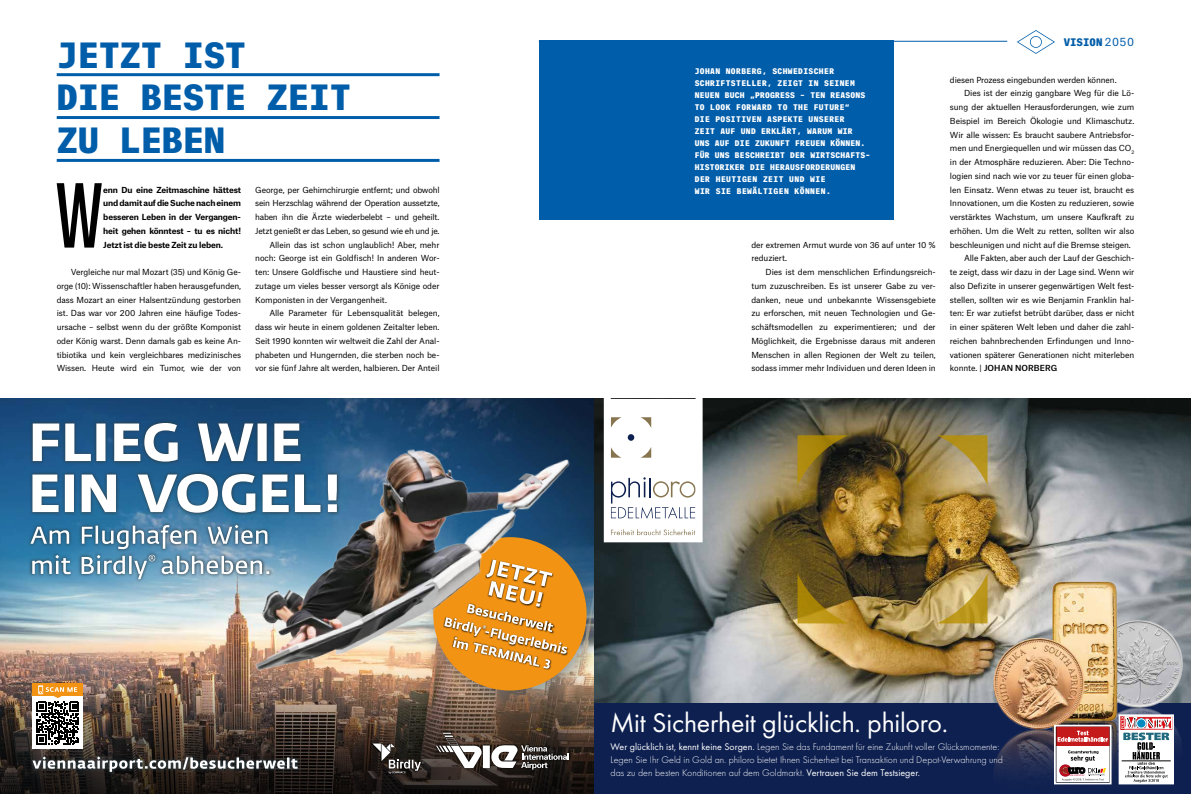
<style>
.page{position:relative;width:1191px;height:794px;background:#fff}
.page>*{position:absolute;margin:0;border:0;box-sizing:border-box;transform-origin:0 0}
.t1{font:500 92px "Tungsten";color:#000}
.t2{font:900 33.3px/42.9px "Atlas Typewriter";letter-spacing:-.01em;color:#005da9}
.t3{font:28px "Futura TOT Boo";letter-spacing:-.01em;color:#fff}
.t4{font:300 10px/13px "Futura TOT";color:#fff}
.t5{font:900 10px "Atlas Typewriter";letter-spacing:.005em;color:#005da9}
.t6{font:8px/13.8px "Atlas Grotesk";letter-spacing:-.01em;color:#000;text-align:justify}
.t7{font:700 8px/13.8px "Atlas Grotesk";letter-spacing:-.015em;color:#000;text-align:justify}
.t8{font:500 8px "Atlas Grotesk";letter-spacing:.01em;color:#000}
.t9{font:900 7.5px/12px "Atlas Typewriter";letter-spacing:.05em;color:#fff}
.s1{font-weight:400;font-size:11px}
.s2{font-weight:400}
.s3{font-family:"Futura TOT Boo";font-weight:400}
</style>
<div class="page">
<img style="left:0;top:597px;width:220px;height:72px">
<svg style="left:0;top:399px;width:595px;height:188px;background:#21527d"></svg>
<img style="left:0;top:669px;width:220px;height:17px">
<svg style="left:0;top:686px;width:595px;height:108px;background:#41352c"></svg>
<svg style="left:434px;top:731px;width:136px;height:40px;background:#3d2f26"></svg>
<div style="left:483px;top:745px;width:7px;height:23px;background:#fff"></div>
<svg style="left:489px;top:745px;width:80px;height:24px"></svg>
<svg style="left:436px;top:732px;width:46px;height:36px"></svg>
<svg style="left:371px;top:742px;width:55px;height:33px"></svg>
<svg style="left:372px;top:743px;width:52px;height:30px;background:#484441"></svg>
<svg style="left:28px;top:553px;width:192px;height:30px"></svg>
<svg style="left:32px;top:555px;width:188px;height:24px;background:#7ba4bb"></svg>
<svg style="left:27px;top:521px;width:193px;height:32px"></svg>
<svg style="left:30px;top:524px;width:190px;height:25px;background:#6793b0"></svg>
<svg style="left:29px;top:470px;width:191px;height:46px"></svg>
<svg style="left:32px;top:474px;width:188px;height:39px"></svg>
<svg style="left:29px;top:419px;width:275px;height:46px;background:#1f517e"></svg>
<svg style="left:33px;top:423px;width:187px;height:38px"></svg>
<svg style="left:29px;top:753px;width:272px;height:22px;background:#261f1b"></svg>
<svg style="left:32px;top:756px;width:266px;height:16px"></svg>
<div style="left:419px;top:523px;width:176px;height:191px;background:#203f5a;opacity:.5"></div>
<img style="left:220px;top:420px;width:375px;height:273px">
<div style="left:32px;top:695px;width:51px;height:53px;background:#fff"></div>
<div style="left:32px;top:683px;width:51px;height:13px;background:#f39313"></div>
<svg style="left:36px;top:685px;width:43px;height:59px"></svg>
<hr style="left:57px;top:73px;width:382px;height:3px;background:#005da9">
<hr style="left:57px;top:116px;width:382px;height:3px;background:#005da9">
<hr style="left:57px;top:159px;width:382px;height:3px;background:#005da9">
<div style="left:539px;top:41px;width:354px;height:179px;background:#005da9"></div>
<svg style="left:1017px;top:30px;width:38px;height:24px"></svg>
<hr style="left:539px;top:41px;width:468px;height:1px;background:#005da9">
<img style="left:595px;top:399px;width:596px;height:305px">
<div style="left:595px;top:704px;width:596px;height:90px;background:#0e2050"></div>
<svg style="left:937px;top:573px;width:43px;height:50px;background:#c6aa5c"></svg>
<svg style="left:797px;top:573px;width:51px;height:50px;background:#886c19"></svg>
<svg style="left:797px;top:435px;width:51px;height:50px;background:#685517"></svg>
<svg style="left:937px;top:435px;width:50px;height:50px;background:#b59c54"></svg>
<svg style="left:877px;top:514px;width:31px;height:31px"></svg>
<img style="left:980px;top:558px;width:211px;height:227px">
<svg style="left:1057px;top:727px;width:51px;height:54px;background:#d49c9c"></svg>
<div style="left:1054px;top:724px;width:57px;height:60px;border:2px solid #fff"></div>
<svg style="left:1121px;top:717px;width:50px;height:64px;background:#bfb9bc"></svg>
<div style="left:1118px;top:714px;width:56px;height:70px;border:2px solid #fff"></div>
<svg style="left:600px;top:399px;width:106px;height:147px"></svg>
<h2 class="t2" style="left:57px;top:30px;width:296px">JETZT IST<br>DIE BESTE ZEIT<br>ZU LEBEN</h2>
<h1 class="t1" style="left:54px;top:168px;width:51px">W</h1>
<p class="t7" style="left:103px;top:182px;width:139px">enn Du eine Zeitmaschine hättest und damit auf die Suche nach einem besseren Leben in der Vergangen&shy;heit gehen könntest – tu es nicht!<br>Jetzt ist die beste Zeit zu leben.</p>
<p class="t6" style="left:57px;top:264px;width:186px;text-indent:14px">Vergleiche nur mal Mozart (35) und König Ge&shy;orge (10): Wissenschaftler haben herausgefunden, dass Mozart an einer Halsentzündung gestorben ist. Das war vor 200 Jahren eine häufige Todes&shy;ursache – selbst wenn du der größte Komponist oder König warst. Denn damals gab es keine An&shy;tibiotika und kein vergleichbares medizinisches Wissen. Heute wird ein Tumor, wie der von</p>
<p class="t6" style="left:255px;top:182px;width:186px">George, per Gehirnchirurgie entfernt; und obwohl</p>
<p class="t6" style="left:255px;top:195px;width:186px">sein Herzschlag während der Operation aussetzte,</p>
<p class="t6" style="left:255px;top:209px;width:186px">haben ihn die Ärzte wiederbelebt – und geheilt.</p>
<p class="t6" style="left:255px;top:223px;width:186px">Jetzt genießt er das Leben, so gesund wie eh und je.</p>
<p class="t6" style="left:269px;top:237px;width:172px">Allein das ist schon unglaublich! Aber, mehr</p>
<p class="t6" style="left:255px;top:250px;width:186px">noch: George ist ein Goldfisch! In anderen Wor-</p>
<p class="t6" style="left:255px;top:264px;width:186px">ten: Unsere Goldfische und Haustiere sind heut-</p>
<p class="t6" style="left:255px;top:278px;width:186px">zutage um vieles besser versorgt als Könige oder</p>
<p class="t6" style="left:255px;top:292px;width:133px">Komponisten in der Vergangenheit.</p>
<p class="t6" style="left:269px;top:305px;width:172px">Alle Parameter für Lebensqualität belegen,</p>
<p class="t6" style="left:255px;top:319px;width:186px">dass wir heute in einem goldenen Zeitalter leben.</p>
<p class="t6" style="left:255px;top:333px;width:186px">Seit 1990 konnten wir weltweit die Zahl der Anal-</p>
<p class="t6" style="left:255px;top:347px;width:186px">phabeten und Hungernden, die sterben noch be-</p>
<p class="t6" style="left:255px;top:361px;width:186px">vor sie fünf Jahre alt werden, halbieren. Der Anteil</p>
<p class="t9" style="left:694px;top:64px;width:177px">JOHAN NORBERG, SCHWEDISCHER<br>SCHRIFTSTELLER, ZEIGT IN SEINEM<br>NEUEN BUCH „PROGRESS – TEN REASONS<br>TO LOOK FORWARD TO THE FUTURE“<br>DIE POSITIVEN ASPEKTE UNSERER<br>ZEIT AUF UND ERKLÄRT, WARUM WIR<br>UNS AUF DIE ZUKUNFT FREUEN KÖNNEN.<br>FÜR UNS BESCHREIBT DER WIRTSCHAFTS-<br>HISTORIKER DIE HERAUSFORDERUNGEN<br>DER HEUTIGEN ZEIT UND WIE<br>WIR SIE BEWÄLTIGEN KÖNNEN.</p>
<p class="t6" style="left:751px;top:237px;width:186px">der extremen Armut wurde von 36 auf unter 10 % reduziert.</p>
<p class="t6" style="left:751px;top:264px;width:186px;text-indent:14px">Dies ist dem menschlichen Erfindungsreich&shy;tum zuzuschreiben. Es ist unserer Gabe zu ver&shy;danken, neue und unbekannte Wissensgebiete zu erforschen, mit neuen Technologien und Ge&shy;schäftsmodellen zu experimentieren; und der Möglichkeit, die Ergebnisse daraus mit anderen Menschen in allen Regionen der Welt zu teilen, sodass immer mehr Individuen und deren Ideen in</p>
<p class="t5" style="left:1063px;top:34px;width:72px">VISION <span class="s1">2050</span></p>
<p class="t6" style="left:950px;top:72px;width:168px">diesen Prozess eingebunden werden können.</p>
<p class="t6" style="left:964px;top:86px;width:172px">Dies ist der einzig gangbare Weg für die Lö-</p>
<p class="t6" style="left:950px;top:99px;width:186px">sung der aktuellen Herausforderungen, wie zum</p>
<p class="t6" style="left:950px;top:113px;width:186px">Beispiel im Bereich Ökologie und Klimaschutz.</p>
<p class="t6" style="left:950px;top:127px;width:186px">Wir alle wissen: Es braucht saubere Antriebsfor-</p>
<p class="t6" style="left:950px;top:141px;width:186px">men und Energiequellen und wir müssen das CO<sub>2</sub></p>
<p class="t6" style="left:950px;top:154px;width:186px">in der Atmosphäre reduzieren. Aber: Die Techno-</p>
<p class="t6" style="left:950px;top:168px;width:186px">logien sind nach wie vor zu teuer für einen globa-</p>
<p class="t6" style="left:950px;top:182px;width:186px">len Einsatz. Wenn etwas zu teuer ist, braucht es</p>
<p class="t6" style="left:950px;top:195px;width:186px">Innovationen, um die Kosten zu reduzieren, sowie</p>
<p class="t6" style="left:950px;top:209px;width:186px">verstärktes Wachstum, um unsere Kaufkraft zu</p>
<p class="t6" style="left:950px;top:223px;width:186px">erhöhen. Um die Welt zu retten, sollten wir also</p>
<p class="t6" style="left:950px;top:237px;width:182px">beschleunigen und nicht auf die Bremse steigen.</p>
<p class="t6" style="left:964px;top:250px;width:172px">Alle Fakten, aber auch der Lauf der Geschich-</p>
<p class="t6" style="left:950px;top:264px;width:186px">te zeigt, dass wir dazu in der Lage sind. Wenn wir</p>
<p class="t6" style="left:950px;top:278px;width:186px">also Defizite in unserer gegenwärtigen Welt fest-</p>
<p class="t6" style="left:950px;top:292px;width:186px">stellen, sollten wir es wie Benjamin Franklin hal-</p>
<p class="t6" style="left:950px;top:305px;width:186px">ten: Er war zutiefst betrübt darüber, dass er nicht</p>
<p class="t6" style="left:950px;top:319px;width:186px">in einer späteren Welt leben und daher die zahl-</p>
<p class="t6" style="left:950px;top:333px;width:186px">reichen bahnbrechenden Erfindungen und Inno-</p>
<p class="t6" style="left:950px;top:347px;width:186px">vationen späterer Generationen nicht miterleben</p>
<p class="t8" style="left:950px;top:362px;width:109px"><span class="s2">konnte. |</span> JOHAN NORBERG</p>
<h3 class="t3" style="left:610px;top:706px;width:339px">Mit Sicherheit glücklich. philoro.</h3>
<p class="t4" style="left:610px;top:740px;width:394px"><span class="s3">Wer glücklich ist, kennt keine Sorgen.</span> Legen Sie das Fundament für eine Zukunft voller Glücksmomente:<br>Legen Sie Ihr Geld in Gold an. philoro bietet Ihnen Sicherheit bei Transaktion und Depot-Verwahrung und das zu den besten Konditionen auf dem Goldmarkt. <span class="s3">Vertrauen Sie dem Testsieger.</span></p>
</div>
